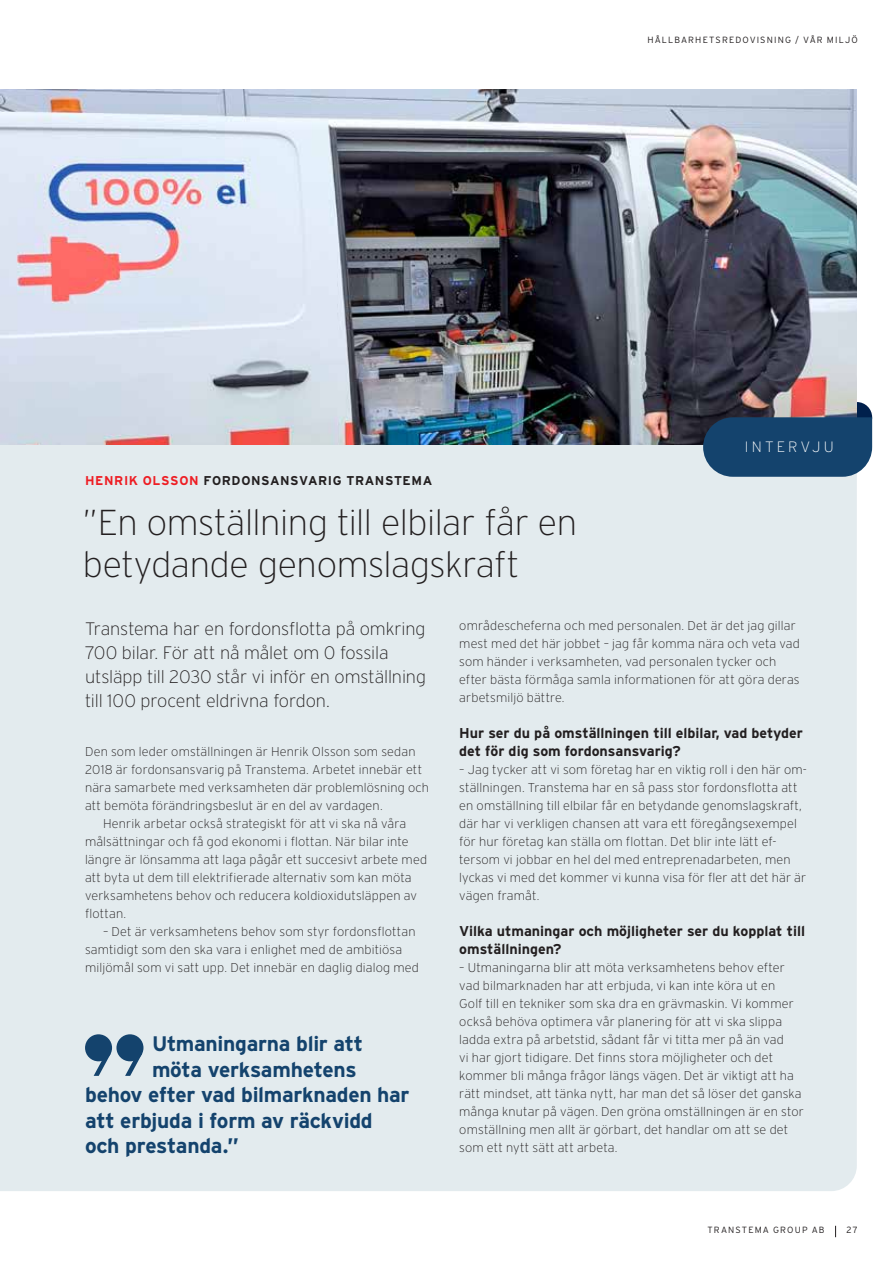
<style>
.page{position:relative;width:893px;height:1263px;background:#fff}
.page>*{position:absolute;margin:0;border:0;box-sizing:border-box;transform-origin:0 0}
.t1{font:200 36px/42px "Interstate";letter-spacing:-.015em;color:#231f20}
.t2{font:700 21px "Interstate";letter-spacing:-.015em;color:#14436d}
.t3{font:200 18px/24px "Interstate";letter-spacing:-.01em;color:#231f20}
.t4{font:200 15px "Interstate";letter-spacing:.205em;color:#fff}
.t5{font:700 14.25px/18px "Interstate";color:#231f20}
.t6{font:200 12.75px/18px "Interstate";letter-spacing:.01em;color:#231f20}
.t7{font:700 12.75px "Interstate";letter-spacing:.045em;color:#231f20}
.t8{font:300 9px "Interstate";letter-spacing:.125em;color:#231f20}
.s1{color:#ee1d23}
</style>
<div class="page">
<div style="left:842px;top:402px;width:30px;height:31px;background:#00204c;border-radius:50%"></div>
<div style="left:1px;top:444px;width:856px;height:747px;background:#e3ebee"></div>
<img style="left:1px;top:89px;width:856px;height:355px">
<div style="left:116px;top:1034px;width:27px;height:27px;background:#14436d;border-radius:50%"></div>
<div style="left:85px;top:1034px;width:27px;height:27px;background:#14436d;border-radius:50%"></div>
<svg style="left:94px;top:1053px;width:17px;height:23px"></svg>
<svg style="left:125px;top:1054px;width:17px;height:22px"></svg>
<svg style="left:703px;top:417px;width:169px;height:60px;background:#1d4971"></svg>
<img style="left:0;top:89px;width:1px;height:1102px">
<p class="t8" style="left:647px;top:34px;width:212px">HÅLLBARHETSREDOVISNING / VÅR MILJÖ</p>
<p class="t7" style="left:85px;top:474px;width:349px"><span class="s1">HENRIK OLSSON</span> FORDONSANSVARIG TRANSTEMA</p>
<h1 class="t1" style="left:83px;top:502px;width:496px">”En omställning till elbilar får en betydande genomslagskraft</h1>
<p class="t4" style="left:745px;top:439px;width:90px">INTERVJU</p>
<h3 class="t3" style="left:85px;top:617px;width:342px">Transtema har en fordonsflotta på omkring 700 bilar. För att nå målet om 0 fossila utsläpp till 2030 står vi inför en omställning till 100 procent eldrivna fordon.</h3>
<p class="t6" style="left:459px;top:617px;width:342px">områdescheferna och med personalen. Det är det jag gillar mest med det här jobbet – jag får komma nära och veta vad som händer i verksamheten, vad personalen tycker och efter bästa förmåga samla informationen för att göra deras arbetsmiljö bättre.</p>
<p class="t5" style="left:459px;top:724px;width:345px">Hur ser du på omställningen till elbilar, vad betyder det för dig som fordonsansvarig?</p>
<p class="t6" style="left:459px;top:761px;width:349px">– Jag tycker att vi som företag har en viktig roll i den här om&shy;ställningen. Transtema har en så pass stor fordonsflotta att en omställning till elbilar får en betydande genomslagskraft, där har vi verkligen chansen att vara ett föregångsexempel för hur företag kan ställa om flottan. Det blir inte lätt ef&shy;tersom vi jobbar en hel del med entreprenadarbeten, men lyckas vi med det kommer vi kunna visa för fler att det här är vägen framåt.</p>
<p class="t5" style="left:459px;top:922px;width:347px">Vilka utmaningar och möjligheter ser du kopplat till omställningen?</p>
<p class="t6" style="left:459px;top:959px;width:346px">– Utmaningarna blir att möta verksamhetens behov efter vad bilmarknaden har att erbjuda, vi kan inte köra ut en<br>Golf till en tekniker som ska dra en grävmaskin. Vi kommer också behöva optimera vår planering för att vi ska slippa ladda extra på arbetstid, sådant får vi titta mer på än vad<br>vi har gjort tidigare. Det finns stora möjligheter och det kommer bli många frågor längs vägen. Det är viktigt att ha rätt mindset, att tänka nytt, har man det så löser det ganska många knutar på vägen. Den gröna omställningen är en stor omställning men allt är görbart, det handlar om att se det som ett nytt sätt att arbeta.</p>
<p class="t6" style="left:85px;top:743px;width:332px">Den som leder omställningen är Henrik Olsson som sedan</p>
<p class="t6" style="left:85px;top:761px;width:339px">2018 är fordonsansvarig på Transtema. Arbetet innebär ett</p>
<p class="t6" style="left:85px;top:779px;width:345px">nära samarbete med verksamheten där problemlösning och</p>
<p class="t6" style="left:85px;top:797px;width:299px">att bemöta förändringsbeslut är en del av vardagen.</p>
<p class="t6" style="left:103px;top:815px;width:305px">Henrik arbetar också strategiskt för att vi ska nå våra</p>
<p class="t6" style="left:85px;top:833px;width:325px">målsättningar och få god ekonomi i flottan. När bilar inte</p>
<p class="t6" style="left:85px;top:851px;width:344px">längre är lönsamma att laga pågår ett succesivt arbete med</p>
<p class="t6" style="left:85px;top:869px;width:328px">att byta ut dem till elektrifierade alternativ som kan möta</p>
<p class="t6" style="left:85px;top:887px;width:333px">verksamhetens behov och reducera koldioxidutsläppen av</p>
<p class="t6" style="left:85px;top:905px;width:43px">flottan.</p>
<p class="t6" style="left:85px;top:923px;width:335px;text-indent:18px">– Det är verksamhetens behov som styr fordonsflottan samtidigt som den ska vara i enlighet med de ambitiösa miljömål som vi satt upp. Det innebär en daglig dialog med</p>
<h2 class="t2" style="left:152px;top:1032px;width:213px">Utmaningarna blir att</h2>
<h2 class="t2" style="left:152px;top:1057px;width:206px">möta verksamhetens</h2>
<h2 class="t2" style="left:85px;top:1083px;width:326px">behov efter vad bilmarknaden har</h2>
<h2 class="t2" style="left:85px;top:1108px;width:289px">att erbjuda i form av räckvidd</h2>
<h2 class="t2" style="left:85px;top:1134px;width:155px">och prestanda.”</h2>
<p class="t8" style="left:708px;top:1224px;width:118px">TRANSTEMA GROUP AB</p>
<p class="t8" style="left:846px;top:1224px;width:13px">27</p>
</div>
